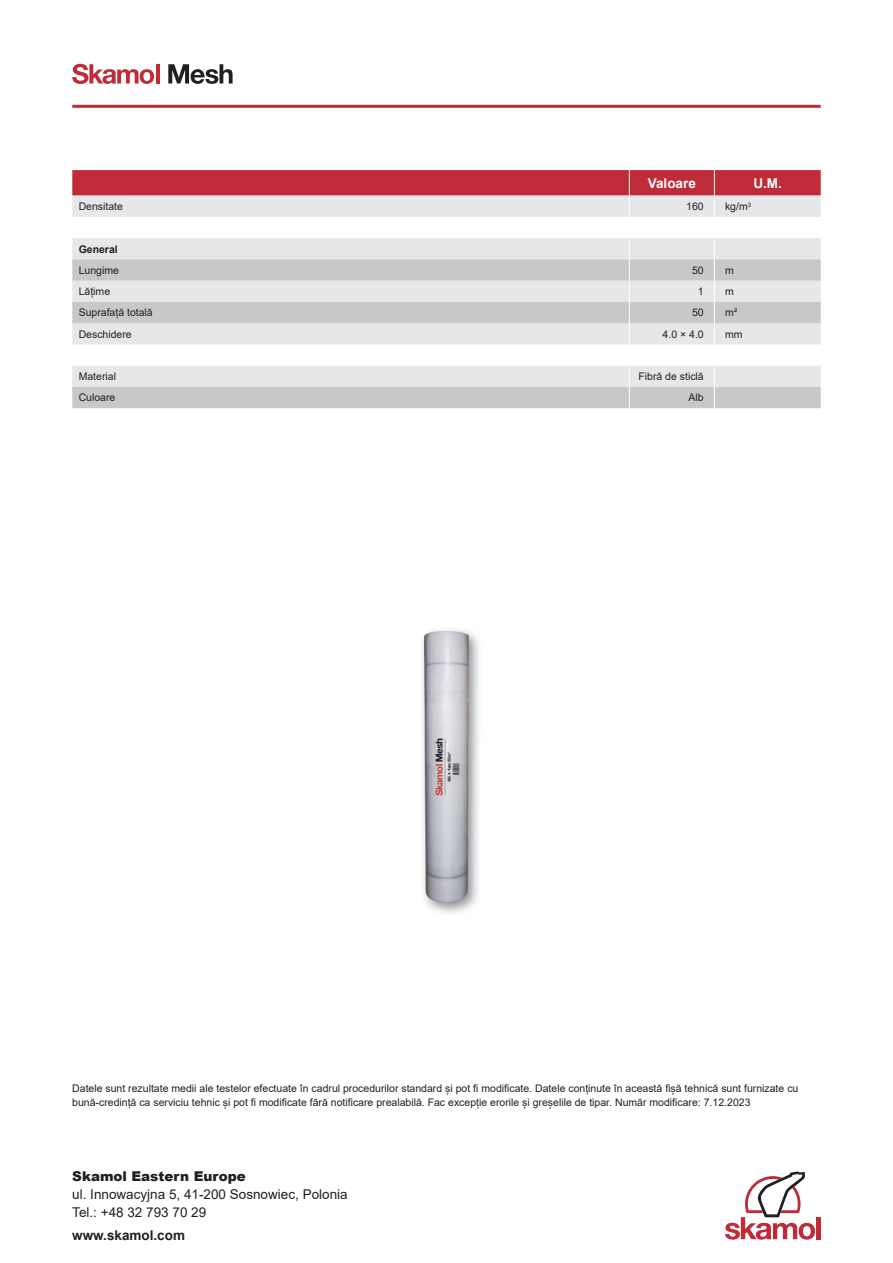
<style>
.page{position:relative;width:893px;height:1263px;background:#fff}
.page>*{position:absolute;margin:0;border:0;box-sizing:border-box;transform-origin:0 0}
.t1{font:13.5px/18px "Arial";color:#231f20}
.t2{font:900 13.5px "Arial";color:#231f20}
.t3{font:700 13.5px "Arial";color:#231f20}
.t4{font:700 13.5px "Arial";color:#fff}
.t5{font:10.5px/13.5px "Arial";color:#231f20}
.t6{font:700 10.5px "Arial";color:#231f20}
</style>
<div class="page">
<svg style="left:72px;top:64px;width:82px;height:20px"></svg>
<hr style="left:157px;top:64px;width:3px;height:19px;background:#bf2b37">
<svg style="left:168px;top:64px;width:65px;height:20px"></svg>
<img style="left:422px;top:630px;width:57px;height:283px">
<img style="left:424px;top:631px;width:45px;height:272px">
<hr style="left:72px;top:105px;width:749px;height:3px;background:#bf2b37">
<div style="left:816px;top:1217px;width:5px;height:22px;background:#bf2b37"></div>
<svg style="left:725px;top:1171px;width:90px;height:68px"></svg>
<svg style="left:72px;top:170px;width:749px;height:238px"></svg>
<p class="t4" style="left:648px;top:173px;width:50px">Valoare</p>
<p class="t4" style="left:753px;top:173px;width:30px">U.M.</p>
<p class="t5" style="left:79px;top:200px;width:46px">Densitate</p>
<p class="t5" style="left:686px;top:200px;width:19px">160</p>
<p class="t5" style="left:725px;top:200px;width:28px">kg/m<sup>3</sup></p>
<p class="t6" style="left:79px;top:241px;width:41px">General</p>
<p class="t5" style="left:79px;top:263px;width:42px">Lungime</p>
<p class="t5" style="left:692px;top:263px;width:13px">50</p>
<p class="t5" style="left:725px;top:263px;width:10px">m</p>
<p class="t5" style="left:79px;top:285px;width:33px">Lățime</p>
<p class="t5" style="left:698px;top:285px;width:7px">1</p>
<p class="t5" style="left:725px;top:285px;width:10px">m</p>
<p class="t5" style="left:79px;top:306px;width:76px">Suprafață totală</p>
<p class="t5" style="left:692px;top:306px;width:13px">50</p>
<p class="t5" style="left:725px;top:306px;width:14px">m²</p>
<p class="t5" style="left:79px;top:327px;width:55px">Deschidere</p>
<p class="t5" style="left:663px;top:327px;width:43px">4.0 × 4.0</p>
<p class="t5" style="left:725px;top:327px;width:19px">mm</p>
<p class="t5" style="left:79px;top:370px;width:39px">Material</p>
<p class="t5" style="left:638px;top:370px;width:67px">Fibră de sticlă</p>
<p class="t5" style="left:79px;top:391px;width:38px">Culoare</p>
<p class="t5" style="left:689px;top:391px;width:17px">Alb</p>
<p class="t5" style="left:72px;top:1081px;width:728px">Datele sunt rezultate medii ale testelor efectuate în cadrul procedurilor standard și pot fi modificate. Datele conținute în această fișă tehnică sunt furnizate cu bună-credință ca serviciu tehnic și pot fi modificate fără notificare prealabilă. Fac excepție erorile și greșelile de tipar. Număr modificare: 7.12.2023</p>
<p class="t2" style="left:72px;top:1166px;width:175px">Skamol Eastern Europe</p>
<p class="t1" style="left:72px;top:1185px;width:277px">ul. Innowacyjna 5, 41-200 Sosnowiec, Polonia<br>Tel.: +48 32 793 70 29</p>
<p class="t3" style="left:72px;top:1225px;width:114px">www.skamol.com</p>
</div>
